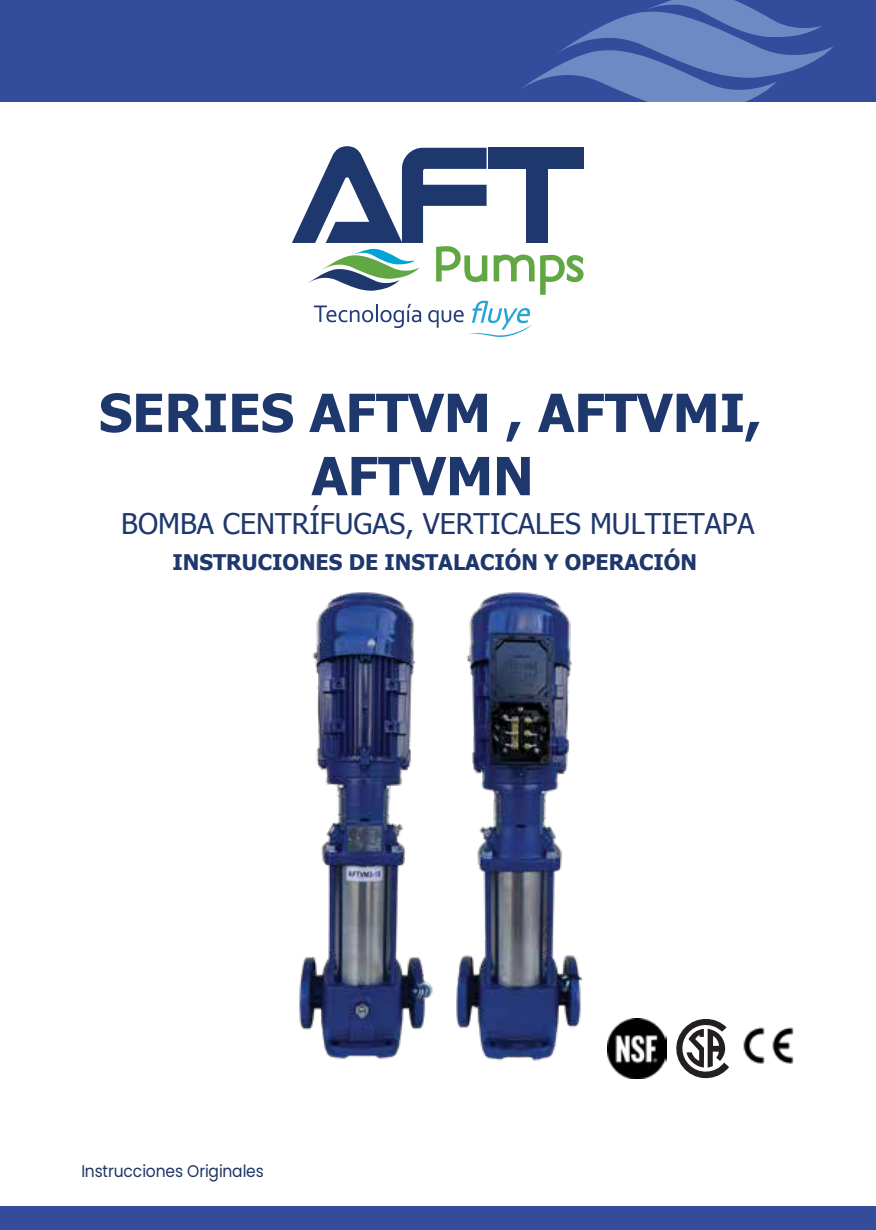
<style>
.page{position:relative;width:876px;height:1230px;background:#fff}
.page>*{position:absolute;margin:0;border:0;box-sizing:border-box;transform-origin:0 0}
.t1{font:700 52.6px/63.2px "Tahoma";color:#1e376c;text-align:center}
.t2{font:28.4px "Tahoma";color:#1e376c}
.t3{font:700 21.6px "Tahoma";color:#1e376c}
.t4{font:16.8px "Poppins";letter-spacing:-.01em;color:#1f3664;scale:.92 1}
</style>
<div class="page">
<div style="left:0;top:0;width:876px;height:102px;background:#354b9b"></div>
<svg style="left:521px;top:0;width:312px;height:102px"></svg>
<div style="left:0;top:1207px;width:876px;height:23px;background:#354b9b"></div>
<img style="left:299px;top:597px;width:37px;height:462px">
<img style="left:336px;top:592px;width:312px;height:487px">
<img style="left:743px;top:1027px;width:51px;height:37px">
<img style="left:607px;top:1019px;width:60px;height:59px">
<svg style="left:676px;top:1019px;width:53px;height:60px"></svg>
<svg style="left:314px;top:304px;width:107px;height:24px"></svg>
<svg style="left:428px;top:301px;width:105px;height:36px"></svg>
<svg style="left:494px;top:255px;width:90px;height:40px"></svg>
<div style="left:526px;top:165px;width:21px;height:78px;background:#1e376c"></div>
<div style="left:489px;top:148px;width:95px;height:21px;background:#1e376c"></div>
<svg style="left:292px;top:146px;width:195px;height:145px"></svg>
<h1 class="t1" style="left:99px;top:378px;width:664px">SERIES AFTVM , AFTVMI,<br>AFTVMN</h1>
<p class="t2" style="left:121px;top:505px;width:635px">BOMBA CENTRÍFUGAS, VERTICALES MULTIETAPA</p>
<p class="t3" style="left:172px;top:547px;width:526px">INSTRUCIONES DE INSTALACIÓN Y OPERACIÓN</p>
<p class="t4" style="left:81px;top:1162px;width:200px">Instrucciones Originales</p>
</div>
